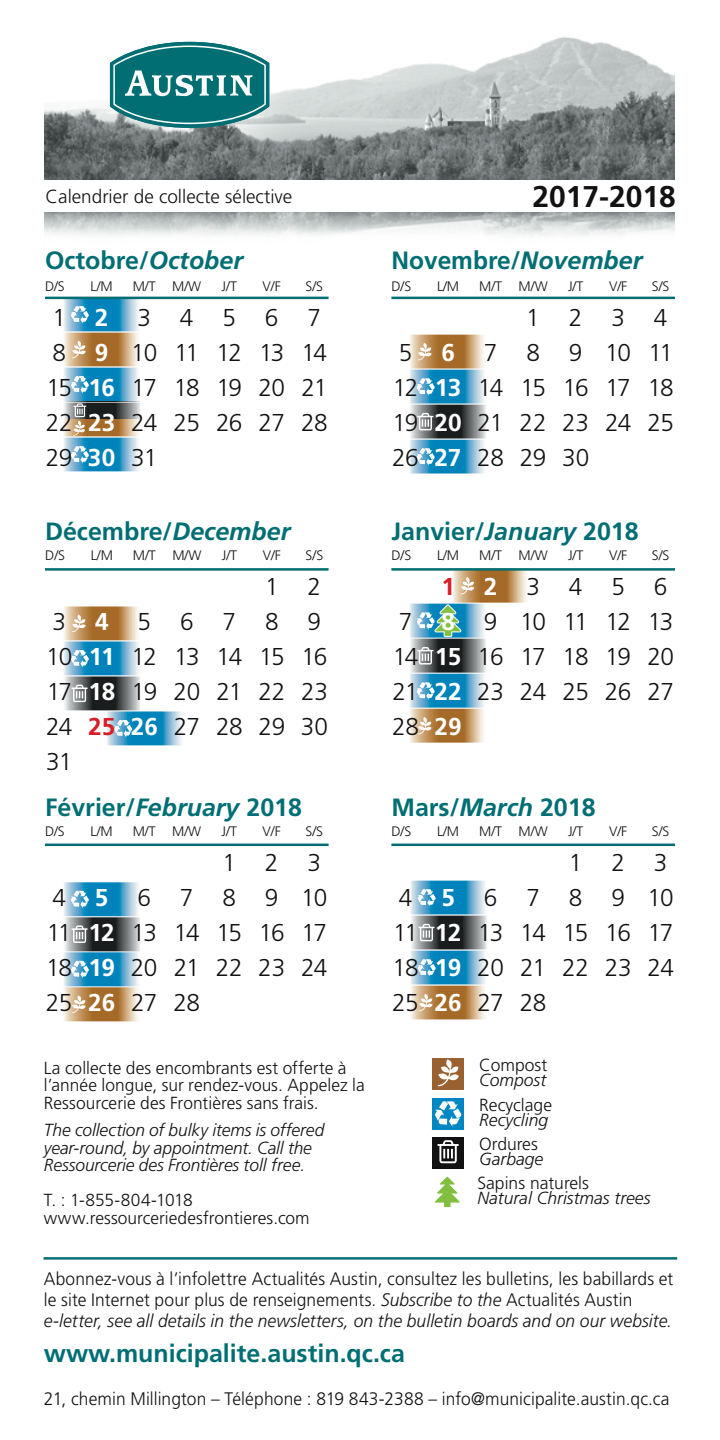
<style>
.page{position:relative;width:720px;height:1440px;background:#fff}
.page>*{position:absolute;margin:0;border:0;box-sizing:border-box;transform-origin:0 0}
.t1{font:700 30px "Frutiger LT Std";color:#121212}
.t2{font:700 25px "Frutiger LT Std";color:#006e73}
.t3{font:300 24.5px/35px "Frutiger LT Std";letter-spacing:-.045em;color:#121212}
.t4{font:300 19px "Frutiger LT Std";color:#121212}
.t5{font:300 18px/21.2px "Frutiger LT Std";letter-spacing:.005em;color:#121212;scale:.96 1}
.t6{font:300 17.5px/17.5px "Frutiger LT Std";color:#121212}
.t7{font:italic 300 17.5px/17.5px "Frutiger LT Std";color:#121212}
.t8{font:300 13.75px "Frutiger LT Std";color:#121212}
.s1{font-style:italic}
.s2{font-weight:700;color:#fff}
.s3{font-weight:700;color:#d81f27}
</style>
<div class="page">
<img style="left:44px;top:37px;width:630px;height:199px">
<div style="left:39px;top:180px;width:639px;height:32px;background:#fff"></div>
<svg style="left:62px;top:299px;width:79px;height:173px;background:#81a3aa"></svg>
<svg style="left:410px;top:334px;width:76px;height:140px;background:#7a99a0"></svg>
<svg style="left:64px;top:606px;width:118px;height:140px"></svg>
<svg style="left:64px;top:882px;width:76px;height:140px;background:#79999f"></svg>
<svg style="left:411px;top:880px;width:76px;height:140px;background:#7a99a0"></svg>
<svg style="left:410px;top:571px;width:117px;height:172px"></svg>
<hr style="left:45px;top:844px;width:284px;height:2px;background:#006e73">
<hr style="left:391px;top:568px;width:284px;height:3px;background:#006e73">
<hr style="left:45px;top:568px;width:284px;height:3px;background:#006e73">
<hr style="left:391px;top:844px;width:284px;height:2px;background:#006e73">
<hr style="left:45px;top:297px;width:284px;height:2px;background:#006e73">
<hr style="left:391px;top:297px;width:284px;height:2px;background:#006e73">
<svg style="left:110px;top:42px;width:159px;height:86px"></svg>
<hr style="left:44px;top:1257px;width:633px;height:3px;background:#006e73">
<div style="left:432px;top:1137px;width:32px;height:31px;background:#121212"></div>
<svg style="left:438px;top:1140px;width:21px;height:23px"></svg>
<div style="left:432px;top:1058px;width:32px;height:31px;background:#9a6130"></div>
<svg style="left:438px;top:1059px;width:21px;height:27px"></svg>
<div style="left:432px;top:1098px;width:32px;height:31px;background:#0087c3"></div>
<svg style="left:435px;top:1101px;width:27px;height:26px"></svg>
<svg style="left:435px;top:1176px;width:25px;height:31px"></svg>
<p class="t4" style="left:46px;top:185px;width:248px">Calendrier de collecte sélective</p>
<p class="t1" style="left:532px;top:179px;width:145px">2017-2018</p>
<p class="t2" style="left:45px;top:246px;width:200px">Octobre/<span class="s1">October</span></p>
<p class="t2" style="left:391px;top:246px;width:253px">Novembre/<span class="s1">November</span></p>
<p class="t8" style="left:45px;top:279px;width:21px">D/S</p>
<p class="t8" style="left:91px;top:279px;width:24px">L/M</p>
<p class="t8" style="left:133px;top:279px;width:70px">M/T M/W</p>
<p class="t8" style="left:222px;top:279px;width:17px">J/T</p>
<p class="t8" style="left:263px;top:279px;width:20px">V/F</p>
<p class="t8" style="left:305px;top:279px;width:19px">S/S</p>
<p class="t3" style="left:46px;top:301px;width:283px">1 <span class="s2">2</span> 3 4 5 6 7<br>8 <span class="s2">9</span> 10 11 12 13 14<br>15 <span class="s2">16</span> 17 18 19 20 21<br>22 <span class="s2">23</span> 24 25 26 27 28<br>29 <span class="s2">30</span> 31</p>
<p class="t2" style="left:45px;top:517px;width:247px">Décembre/<span class="s1">December</span></p>
<p class="t8" style="left:45px;top:547px;width:21px">D/S</p>
<p class="t8" style="left:91px;top:547px;width:24px">L/M</p>
<p class="t8" style="left:133px;top:547px;width:70px">M/T M/W</p>
<p class="t8" style="left:222px;top:547px;width:17px">J/T</p>
<p class="t8" style="left:263px;top:547px;width:20px">V/F</p>
<p class="t8" style="left:306px;top:547px;width:19px">S/S</p>
<p class="t3" style="left:46px;top:569px;width:283px;text-indent:219px">1 2<br>3 <span class="s2">4</span> 5 6 7 8 9<br>10 <span class="s2">11</span> 12 13 14 15 16<br>17 <span class="s2">18</span> 19 20 21 22 23<br>24 <span class="s3">25</span> <span class="s2">26</span> 27 28 29 30<br>31</p>
<p class="t2" style="left:45px;top:792px;width:259px">Février/<span class="s1">February</span> 2018</p>
<p class="t8" style="left:45px;top:824px;width:21px">D/S</p>
<p class="t8" style="left:91px;top:824px;width:24px">L/M</p>
<p class="t8" style="left:133px;top:824px;width:70px">M/T M/W</p>
<p class="t8" style="left:222px;top:824px;width:17px">J/T</p>
<p class="t8" style="left:263px;top:824px;width:20px">V/F</p>
<p class="t8" style="left:305px;top:824px;width:19px">S/S</p>
<p class="t3" style="left:46px;top:846px;width:283px;text-indent:177px">1 2 3<br>4 <span class="s2">5</span> 6 7 8 9 10<br>11 <span class="s2">12</span> 13 14 15 16 17<br>18 <span class="s2">19</span> 20 21 22 23 24<br>25 <span class="s2">26</span> 27 28</p>
<p class="t6" style="left:44px;top:1059px;width:322px">La collecte des encombrants est offerte à l’année longue, sur rendez-vous. Appelez la<br>Ressourcerie des Frontières sans frais.</p>
<p class="t7" style="left:44px;top:1122px;width:282px">The collection of bulky items is offered year-round, by appointment. Call the<br>Ressourcerie des Frontières toll free.</p>
<p class="t6" style="left:44px;top:1192px;width:267px">T. : 1-855-804-1018 www.ressourceriedesfrontieres.com</p>
<p class="t8" style="left:391px;top:279px;width:21px">D/S</p>
<p class="t8" style="left:437px;top:279px;width:24px">L/M</p>
<p class="t8" style="left:479px;top:279px;width:70px">M/T M/W</p>
<p class="t8" style="left:568px;top:279px;width:17px">J/T</p>
<p class="t8" style="left:609px;top:279px;width:20px">V/F</p>
<p class="t8" style="left:652px;top:279px;width:19px">S/S</p>
<p class="t3" style="left:392px;top:301px;width:283px;text-indent:134px">1 2 3 4<br>5 <span class="s2">6</span> 7 8 9 10 11<br>12 <span class="s2">13</span> 14 15 16 17 18<br>19 <span class="s2">20</span> 21 22 23 24 25<br>26 <span class="s2">27</span> 28 29 30</p>
<p class="t2" style="left:391px;top:517px;width:249px">Janvier/<span class="s1">January</span> 2018</p>
<p class="t8" style="left:391px;top:547px;width:21px">D/S</p>
<p class="t8" style="left:437px;top:547px;width:24px">L/M</p>
<p class="t8" style="left:479px;top:547px;width:70px">M/T M/W</p>
<p class="t8" style="left:568px;top:547px;width:17px">J/T</p>
<p class="t8" style="left:609px;top:547px;width:20px">V/F</p>
<p class="t8" style="left:652px;top:547px;width:19px">S/S</p>
<p class="t3" style="left:392px;top:569px;width:283px;text-indent:49px"><span class="s3">1</span> <span class="s2">2</span> 3 4 5 6<br>7 <span class="s2">8</span> 9 10 11 12 13<br>14 <span class="s2">15</span> 16 17 18 19 20<br>21 <span class="s2">22</span> 23 24 25 26 27<br>28 <span class="s2">29</span></p>
<p class="t2" style="left:391px;top:792px;width:206px">Mars/<span class="s1">March</span> 2018</p>
<p class="t8" style="left:391px;top:824px;width:21px">D/S</p>
<p class="t8" style="left:437px;top:824px;width:24px">L/M</p>
<p class="t8" style="left:479px;top:824px;width:70px">M/T M/W</p>
<p class="t8" style="left:568px;top:824px;width:17px">J/T</p>
<p class="t8" style="left:609px;top:824px;width:20px">V/F</p>
<p class="t8" style="left:652px;top:824px;width:19px">S/S</p>
<p class="t3" style="left:392px;top:846px;width:283px;text-indent:177px">1 2 3<br>4 <span class="s2">5</span> 6 7 8 9 10<br>11 <span class="s2">12</span> 13 14 15 16 17<br>18 <span class="s2">19</span> 20 21 22 23 24<br>25 <span class="s2">26</span> 27 28</p>
<p class="t6" style="left:479px;top:1057px;width:70px">Compost</p>
<p class="t7" style="left:479px;top:1072px;width:69px">Compost</p>
<p class="t6" style="left:479px;top:1097px;width:74px">Recyclage</p>
<p class="t7" style="left:479px;top:1112px;width:71px">Recycling</p>
<p class="t6" style="left:479px;top:1136px;width:60px">Ordures</p>
<p class="t7" style="left:479px;top:1151px;width:66px">Garbage</p>
<p class="t6" style="left:477px;top:1175px;width:113px">Sapins naturels</p>
<p class="t7" style="left:477px;top:1189px;width:175px">Natural Christmas trees</p>
<p class="t5" style="left:44px;top:1268px;width:657px">Abonnez-vous à l’infolettre Actualités Austin, consultez les bulletins, les babillards et le site Internet pour plus de renseignements. <span class="s1">Subscribe to the</span> Actualités Austin <span class="s1">e-letter, see all details in the newsletters, on the bulletin boards and on our website.</span></p>
<p class="t2" style="left:44px;top:1339px;width:363px">www.municipalite.austin.qc.ca</p>
<p class="t5" style="left:44px;top:1388px;width:653px">21, chemin Millington – Téléphone : 819 843-2388 – info@municipalite.austin.qc.ca</p>
</div>
